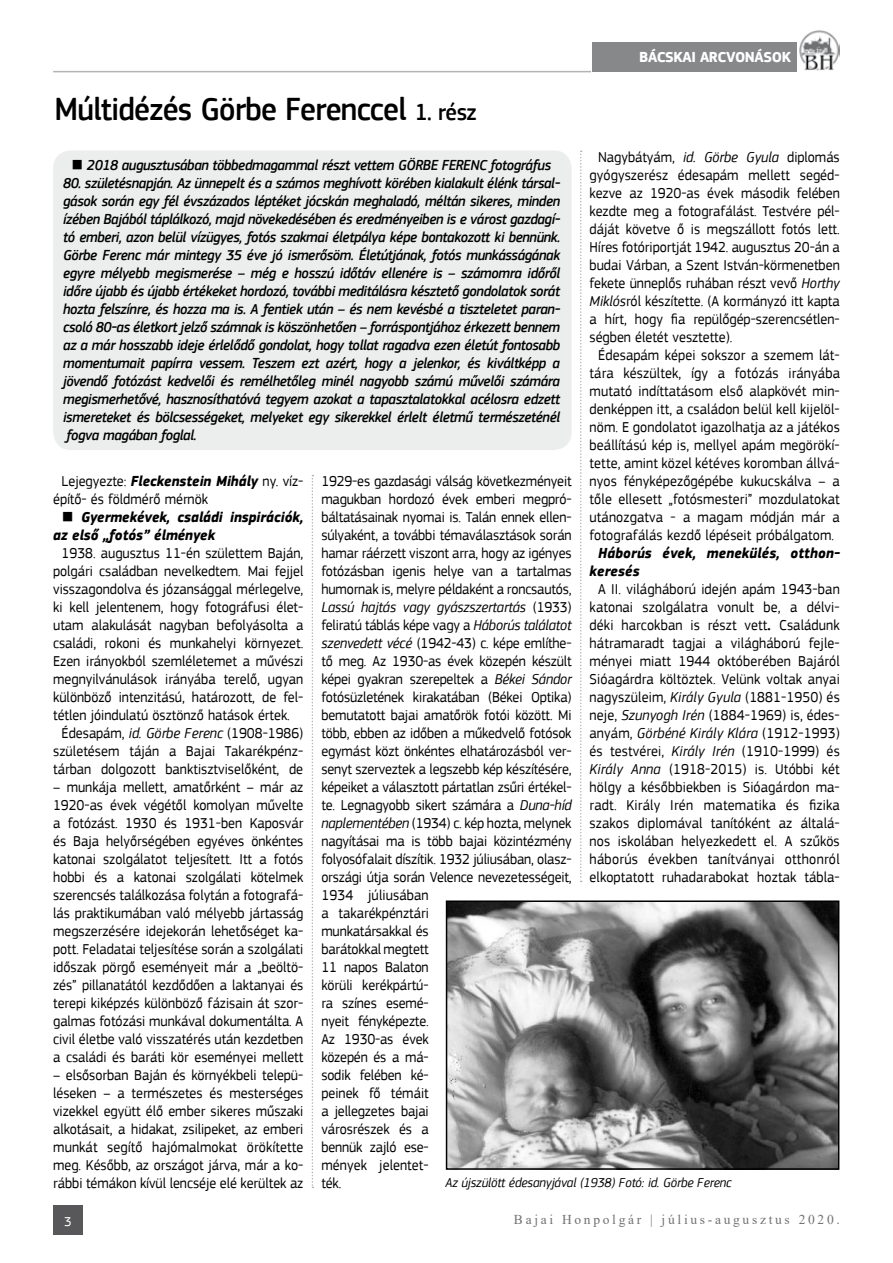
<style>
.page{position:relative;width:893px;height:1263px;background:#fff}
.page>*{position:absolute;margin:0;border:0;box-sizing:border-box;transform-origin:0 0}
.t1{font:500 33px "PF Square Sans Pro";letter-spacing:-.025em;color:#000;scale:.95 1}
.t2{font:15px/18px "PF Square Sans Pro";color:#000;scale:.94 1}
.t3{font:italic 500 15px/18px "PF Square Sans Pro";letter-spacing:-.025em;color:#000;text-align:justify;scale:.94 1}
.t4{font:italic 700 15px/18px "PF Square Sans Pro";color:#000;scale:.94 1}
.t5{font:700 15px "PF Square Sans Pro";letter-spacing:-.025em;color:#fff}
.t6{font:italic 13.5px "PF Square Sans Pro";letter-spacing:-.01em;color:#000;scale:.95 1}
.t7{font:13.5px "Times New Roman";letter-spacing:.2em;color:#707173}
.t8{font:13.5px "PF Square Sans Pro";color:#fff}
.s1{font-size:24px}
.s2{font-style:italic}
.s3{font-weight:700}
.s4{font-weight:700;font-style:italic}
.s5{font-weight:500}
</style>
<div class="page">
<div style="left:53px;top:1205px;width:30px;height:30px;background:#58585a"></div>
<div style="left:592px;top:42px;width:205px;height:30px;background:#87888a"></div>
<hr style="left:53px;top:71px;width:538px;height:1px;background:#b1b3b4">
<img style="left:799px;top:30px;width:40px;height:41px">
<svg style="left:312px;top:475px;width:1px;height:713px"></svg>
<svg style="left:580px;top:151px;width:2px;height:731px"></svg>
<img style="left:449px;top:903px;width:387px;height:264px">
<div style="left:446px;top:900px;width:393px;height:270px;border:2px solid #000"></div>
<div style="left:53px;top:150px;width:519px;height:300px;background:#eceded;border-radius:18px"></div>
<h1 class="t1" style="left:55px;top:90px;width:446px">Múltidézés Görbe Ferenccel <span class="s1">1. rész</span></h1>
<p class="t5" style="left:639px;top:48px;width:35px">BÁCSKAIA</p>
<p class="t5" style="left:709px;top:48px;width:65px">RCVONÁSOK</p>
<p class="t2" style="left:598px;top:148px;width:259px">Nagybátyám, <span class="s2">id. Görbe Gyula</span> diplomás</p>
<p class="t2" style="left:590px;top:166px;width:268px">gyógyszerész édesapám mellett segéd-</p>
<p class="t2" style="left:590px;top:184px;width:268px">kezve az 1920-as évek második felében</p>
<p class="t2" style="left:590px;top:202px;width:268px">kezdte meg a fotografálást. Testvére pél-</p>
<p class="t2" style="left:590px;top:220px;width:268px">dáját követve ő is megszállott fotós lett.</p>
<p class="t2" style="left:590px;top:238px;width:268px">Híres fotóriportját 1942. augusztus 20-án a</p>
<p class="t2" style="left:590px;top:256px;width:268px">budai Várban, a Szent István-körmenetben</p>
<p class="t2" style="left:590px;top:274px;width:268px">fekete ünneplős ruhában részt vevő <span class="s2">Horthy</span></p>
<p class="t2" style="left:590px;top:292px;width:268px"><span class="s2">Miklós</span>ról készítette. (A kormányzó itt kapta</p>
<p class="t2" style="left:590px;top:310px;width:268px">a hírt, hogy fia repülőgép-szerencsétlen-</p>
<p class="t2" style="left:590px;top:328px;width:154px">ségben életét vesztette).</p>
<p class="t2" style="left:598px;top:346px;width:259px">Édesapám képei sokszor a szemem lát-</p>
<p class="t2" style="left:590px;top:364px;width:268px">tára készültek, így a fotózás irányába</p>
<p class="t2" style="left:590px;top:382px;width:268px">mutató indíttatásom első alapkövét min-</p>
<p class="t2" style="left:590px;top:400px;width:268px">denképpen itt, a családon belül kell kijelöl-</p>
<p class="t2" style="left:590px;top:418px;width:268px">nöm. E gondolatot igazolhatja az a játékos</p>
<p class="t2" style="left:590px;top:436px;width:268px">beállítású kép is, mellyel apám megörökí-</p>
<p class="t2" style="left:590px;top:454px;width:268px">tette, amint közel kétéves koromban állvá-</p>
<p class="t2" style="left:590px;top:472px;width:268px">nyos fényképezőgépébe kukucskálva – a</p>
<p class="t2" style="left:590px;top:490px;width:268px">tőle ellesett „fotósmesteri” mozdulatokat</p>
<p class="t2" style="left:590px;top:508px;width:268px">utánozgatva - a magam módján már a</p>
<p class="t2" style="left:590px;top:526px;width:262px">fotografálás kezdő lépéseit próbálgatom.</p>
<p class="t4" style="left:590px;top:545px;width:268px;text-indent:9px">Háborús évek, menekülés, otthon&shy;keresés</p>
<p class="t2" style="left:590px;top:580px;width:268px;text-align:center">A II. világháború idején apám 1943-ban katonai szolgálatra vonult be, a délvi&shy;déki harcokban is részt vett<span class="s3">.</span> Családunk hátramaradt tagjai a világháború fejle&shy;ményei miatt 1944 októberében Bajáról Sióagárdra költöztek. Velünk voltak anyai nagyszüleim, <span class="s2">Király Gyula</span> (1881-1950) és neje, <span class="s2">Szunyogh Irén</span> (1884-1969) is, édes&shy;anyám, <span class="s2">Görbéné Király Klára</span> (1912-1993) és testvérei, <span class="s2">Király Irén</span> (1910-1999) és <span class="s2">Király Anna</span> (1918-2015) is. Utóbbi két hölgy a későbbiekben is Sióagárdon ma&shy;radt. Király Irén matematika és fizika szakos diplomával tanítóként az általá&shy;nos iskolában helyezkedett el. A szűkös háborús években tanítványai otthonról elkoptatott ruhadarabokat hoztak tábla-</p>
<p class="t3" style="left:71px;top:157px;width:512px">■ 2018 augusztusában többedmagammal részt vettem GÖRBE FERENC fotográfus</p>
<p class="t3" style="left:63px;top:175px;width:530px">80. születésnapján. Az ünnepelt és a számos meghívott körében kialakult élénk társal&shy;gások során egy fél évszázados léptéket jócskán meghaladó, méltán sikeres, minden ízében Bajából táplálkozó, majd növekedésében és eredményeiben is e várost gazdagí&shy;tó emberi, azon belül vízügyes, fotós szakmai életpálya képe bontakozott ki bennünk.<br>Görbe Ferenc már mintegy 35 éve jó ismerősöm. Életútjának, fotós munkásságának egyre mélyebb megismerése – még e hosszú időtáv ellenére is – számomra időről időre újabb és újabb értékeket hordozó, további meditálásra késztető gondolatok sorát hozta felszínre, és hozza ma is. A fentiek után – és nem kevésbé a tiszteletet paran&shy;csoló 80-as életkort jelző számnak is köszönhetően – forráspontjához érkezett bennem az a már hosszabb ideje érlelődő gondolat, hogy tollat ragadva ezen életút fontosabb momentumait papírra vessem. Teszem ezt azért, hogy a jelenkor, és kiváltképp a jövendő fotózást kedvelői és remélhetőleg minél nagyobb számú művelői számára megismerhetővé, hasznosíthatóvá tegyem azokat a tapasztalatokkal acélosra edzett ismereteket és bölcsességeket, melyeket egy sikerekkel érlelt életmű természeténél fogva magában foglal.</p>
<p class="t2" style="left:53px;top:472px;width:268px;text-indent:9px">Lejegyezte: <span class="s4">Fleckenstein Mihály</span> ny. víz&shy;építő- és földmérő mérnök</p>
<p class="t4" style="left:53px;top:509px;width:268px;text-indent:9px"><span class="s5">■</span> Gyermekévek, családi inspirációk, az első „fotós” élmények</p>
<p class="t2" style="left:62px;top:544px;width:259px">1938. augusztus 11-én születtem Baján,</p>
<p class="t2" style="left:53px;top:562px;width:268px">polgári családban nevelkedtem. Mai fejjel</p>
<p class="t2" style="left:53px;top:580px;width:268px">visszagondolva és józansággal mérlegelve,</p>
<p class="t2" style="left:53px;top:598px;width:268px">ki kell jelentenem, hogy fotográfusi élet-</p>
<p class="t2" style="left:53px;top:616px;width:268px">utam alakulását nagyban befolyásolta a</p>
<p class="t2" style="left:53px;top:634px;width:268px">családi, rokoni és munkahelyi környezet.</p>
<p class="t2" style="left:53px;top:652px;width:268px">Ezen irányokból szemléletemet a művészi</p>
<p class="t2" style="left:53px;top:670px;width:268px">megnyilvánulások irányába terelő, ugyan</p>
<p class="t2" style="left:53px;top:688px;width:268px">különböző intenzitású, határozott, de fel-</p>
<p class="t2" style="left:53px;top:706px;width:253px">tétlen jóindulatú ösztönző hatások értek.</p>
<p class="t2" style="left:62px;top:724px;width:259px">Édesapám, <span class="s2">id. Görbe Ferenc</span> (1908-1986)</p>
<p class="t2" style="left:53px;top:742px;width:268px">születésem táján a Bajai Takarékpénz-</p>
<p class="t2" style="left:53px;top:760px;width:267px">tárban dolgozott banktisztviselőként, de</p>
<p class="t2" style="left:53px;top:778px;width:268px;text-align:justify">– munkája mellett, amatőrként – már az 1920-as évek végétől komolyan művelte a fotózást. 1930 és 1931-ben Kaposvár és Baja helyőrségében egyéves önkéntes katonai szolgálatot teljesített. Itt a fotós hobbi és a katonai szolgálati kötelmek szerencsés találkozása folytán a fotografá&shy;lás praktikumában való mélyebb jártasság megszerzésére idejekorán lehetőséget ka&shy;pott. Feladatai teljesítése során a szolgálati időszak pörgő eseményeit már a „beöltö&shy;zés” pillanatától kezdődően a laktanyai és terepi kiképzés különböző fázisain át szor&shy;galmas fotózási munkával dokumentálta. A civil életbe való visszatérés után kezdetben a családi és baráti kör eseményei mellett</p>
<p class="t2" style="left:53px;top:1066px;width:268px;text-align:justify">– elsősorban Baján és környékbeli telepü&shy;léseken – a természetes és mesterséges vizekkel együtt élő ember sikeres műszaki alkotásait, a hidakat, zsilipeket, az emberi munkát segítő hajómalmokat örökítette meg. Később, az országot járva, már a ko&shy;rábbi témákon kívül lencséje elé kerültek az</p>
<p class="t2" style="left:321px;top:472px;width:268px">1929-es gazdasági válság következményeit magukban hordozó évek emberi megpró&shy;báltatásainak nyomai is. Talán ennek ellen&shy;súlyaként, a további témaválasztások során hamar ráérzett viszont arra, hogy az igényes fotózásban igenis helye van a tartalmas humornak is, melyre példaként a roncsautós,<br><span class="s2">Lassú hajtás vagy gyászszertartás</span> (1933) feliratú táblás képe vagy a <span class="s2">Háborús találatot szenvedett vécé</span> (1942-43) c. képe említhe&shy;tő meg. Az 1930-as évek közepén készült képei gyakran szerepeltek a <span class="s2">Békei Sándor </span>fotósüzletének kirakatában (Békei Optika) bemutatott bajai amatőrök fotói között. Mi több, ebben az időben a műkedvelő fotósok egymást közt önkéntes elhatározásból ver&shy;senyt szerveztek a legszebb kép készítésére, képeiket a választott pártatlan zsűri értékel&shy;te. Legnagyobb sikert számára a <span class="s2">Duna-híd naplementében</span> (1934) c. kép hozta, melynek nagyításai ma is több bajai közintézmény folyosófalait díszítik. 1932 júliusában, olasz&shy;országi útja során Velence nevezetességeit,<br>1934 júliusában<br>a takarékpénztári<br>munkatársakkal és<br>barátokkal megtett<br>11 napos Balaton<br>körüli kerékpártú-<br>ra színes esemé-<br>nyeit fényképezte.<br>Az 1930-as évek<br>közepén és a má-<br>sodik felében ké-<br>peinek fő témáit<br>a jellegzetes bajai<br>városrészek és a<br>bennük zajló ese-<br>mények jelentet-<br>ték.</p>
<p class="t6" style="left:445px;top:1174px;width:303px">Az újszülött édesanyjával (1938) Fotó: id. Görbe Ferenc</p>
<p class="t8" style="left:64px;top:1214px;width:9px">3</p>
<p class="t7" style="left:514px;top:1210px;width:327px">Bajai Honpolgár | július-augusztus 2020.</p>
</div>
